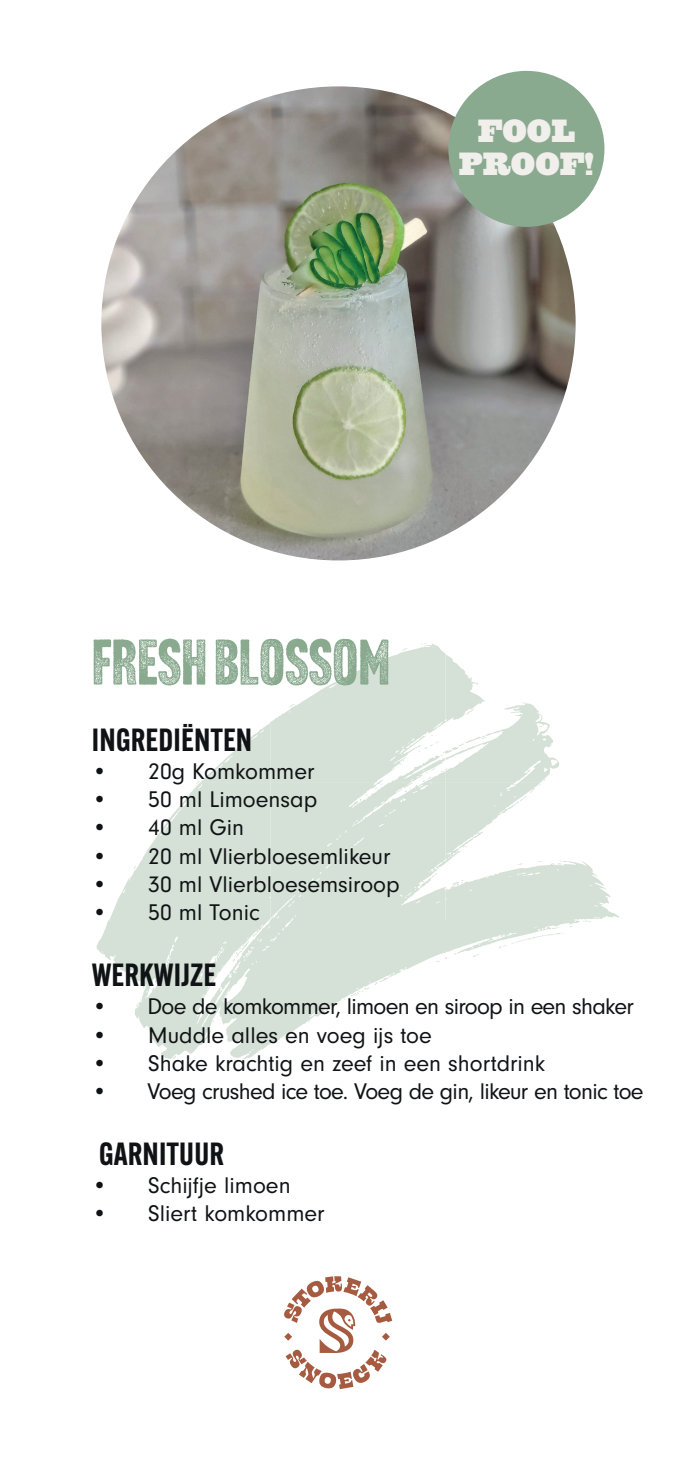
<style>
.page{position:relative;width:677px;height:1467px;background:#fff}
.page>*{position:absolute;margin:0;border:0;box-sizing:border-box;transform-origin:0 0}
.t1{font:63px "Headline Gothic ATF Rough No.1";color:#8aaa90}
.t2{font:32.02px/32.7px "Spade";color:#f0efeb;text-align:center}
.t3{font:600 31.32px "Alternate Gothic ATF";color:#101315}
.t4{font:23.45px "Neuzeit Gro";color:#101315}
.t5{font:23.45px "Neuzeit Gro";letter-spacing:-.03em;color:#101315}
</style>
<div class="page">
<svg style="left:96px;top:921px;width:151px;height:138px"></svg>
<svg style="left:108px;top:869px;width:511px;height:52px"></svg>
<svg style="left:134px;top:643px;width:458px;height:415px;fill:#d5e1d6"></svg>
<img style="left:101px;top:86px;width:474px;height:474px;border-radius:237px">
<div style="left:448px;top:71px;width:156px;height:156px;background:#8aaa90;border-radius:50%"></div>
<svg style="left:284px;top:1276px;width:108px;height:113px"></svg>
<h2 class="t2" style="left:458px;top:112px;width:137px">FOOL<br>PROOF!</h2>
<h1 class="t1" style="left:92px;top:625px;width:300px">FRESH BLOSSOM</h1>
<h3 class="t3" style="left:92px;top:719px;width:162px">INGREDIËNTEN</h3>
<p class="t4" style="left:92px;top:758px;width:224px">• 20g Komkommer</p>
<p class="t4" style="left:92px;top:786px;width:227px">• 50 ml Limoensap</p>
<p class="t4" style="left:92px;top:815px;width:154px">• 40 ml Gin</p>
<p class="t4" style="left:92px;top:843px;width:300px">• 20 ml Vlierbloesemlikeur</p>
<p class="t4" style="left:92px;top:871px;width:309px">• 30 ml Vlierbloesemsiroop</p>
<p class="t4" style="left:92px;top:899px;width:170px">• 50 ml Tonic</p>
<h3 class="t3" style="left:92px;top:954px;width:126px">WERKWIJZE</h3>
<p class="t5" style="left:92px;top:993px;width:543px">• Doe de komkommer, limoen en siroop in een shaker</p>
<p class="t4" style="left:92px;top:1022px;width:341px">• Muddle alles en voeg ijs toe</p>
<p class="t4" style="left:92px;top:1050px;width:455px">• Shake krachtig en zeef in een shortdrink</p>
<p class="t5" style="left:92px;top:1078px;width:553px">• Voeg crushed ice toe. Voeg de gin, likeur en tonic toe</p>
<h3 class="t3" style="left:99px;top:1133px;width:127px">GARNITUUR</h3>
<p class="t4" style="left:92px;top:1172px;width:200px">• Schijfje limoen</p>
<p class="t4" style="left:92px;top:1201px;width:234px">• Sliert komkommer</p>
</div>
